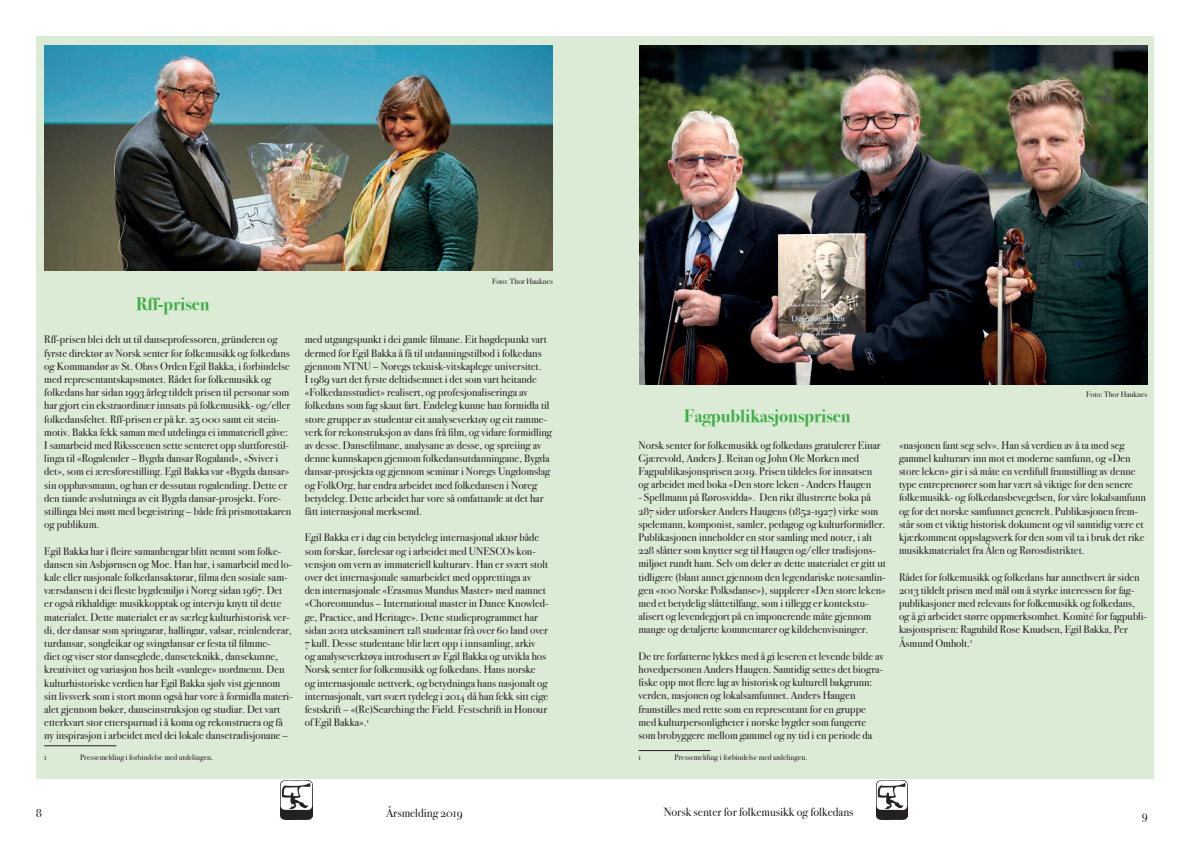
<style>
.page{position:relative;width:1191px;height:842px;background:#fff}
.page>*{position:absolute;margin:0;border:0;box-sizing:border-box;transform-origin:0 0}
.t1{font:700 18px "Bodoni Svty Two OSITCTT";color:#40ae49}
.t2{font:12px "Bodoni Svty Two OSITCTT";color:#231f20}
.t3{font:11px/13.2px "Bodoni Svty Two OSITCTT";color:#231f20}
.t4{font:8px "Bodoni Svty Two OSITCTT";color:#231f20}
</style>
<div class="page">
<div style="left:36px;top:36px;width:1118px;height:743px;background:#dcebd6"></div>
<img style="left:639px;top:45px;width:508px;height:339px">
<img style="left:876px;top:780px;width:31px;height:39px">
<img style="left:281px;top:780px;width:31px;height:39px">
<hr style="left:44px;top:745px;width:72px;height:1px;background:#231f20">
<hr style="left:638px;top:750px;width:72px;height:1px;background:#231f20">
<img style="left:45px;top:45px;width:508px;height:226px">
<h1 class="t1" style="left:136px;top:294px;width:75px">Rff-prisen</h1>
<p class="t3" style="left:44px;top:333px;width:249px">Rff-prisen blei delt ut til danseprofessoren, gründeren og fyrste direktør av Norsk senter for folkemusikk og folkedans og Kommandør av St. Olavs Orden Egil Bakka, i forbindelse med representantskapsmøtet. Rådet for folkemusikk og folkedans har sidan 1993 årleg tildelt prisen til personar som har gjort ein ekstraordinær innsats på folkemusikk- og/eller folkedansfeltet. Rff-prisen er på kr. 25 000 samt eit stein&shy;motiv. Bakka fekk saman med utdelinga ei immateriell gåve:<br>I samarbeid med Riksscenen sette senteret opp sluttforestil&shy;linga til «Rogalender – Bygda dansar Rogaland», «Sviver i det», som ei æresforestilling. Egil Bakka var «Bygda dansar» sin opphavsmann, og han er dessutan rogalending. Dette er den tiande avslutninga av eit Bygda dansar-prosjekt. Fore&shy;stillinga blei møtt med begeistring – både frå prismottakaren og publikum.</p>
<p class="t3" style="left:44px;top:544px;width:250px">Egil Bakka har i fleire samanhengar blitt nemnt som folke&shy;dansen sin Asbjørnsen og Moe. Han har, i samarbeid med lo&shy;kale eller nasjonale folkedansaktørar, filma den sosiale sam&shy;værsdansen i dei fleste bygdemiljø i Noreg sidan 1967. Det er også rikhaldige musikkopptak og intervju knytt til dette materialet. Dette materialet er av særleg kulturhistorisk ver&shy;di, der dansar som springarar, hallingar, valsar, reinlenderar, turdansar, songleikar og svingdansar er festa til filmme-<br>diet og viser stor danseglede, danseteknikk, dansekunne, kreativitet og variasjon hos heilt «vanlege» nordmenn. Den kulturhistoriske verdien har Egil Bakka sjølv vist gjennom sitt livsverk som i stort monn også har vore å formidla materi&shy;alet gjennom bøker, danseinstruksjon og studiar. Det vart etterkvart stor etterspurnad i å koma og rekonstruera og få ny inspirasjon i arbeidet med dei lokale dansetradisjonane –</p>
<p class="t4" style="left:44px;top:753px;width:4px">1</p>
<p class="t4" style="left:80px;top:753px;width:134px">Pressemelding i forbindelse med utdelingen.</p>
<p class="t4" style="left:492px;top:276px;width:63px">Foto: Thor Hauknes</p>
<p class="t3" style="left:305px;top:333px;width:249px">med utgangspunkt i dei gamle filmane. Eit høgdepunkt vart dermed for Egil Bakka å få til utdanningstilbod i folkedans gjennom NTNU – Noregs teknisk-vitskaplege universitet.<br>I 1989 vart det fyrste deltidsemnet i det som vart heitande «Folkedansstudiet» realisert, og profesjonaliseringa av folkedans som fag skaut fart. Endeleg kunne han formidla til store grupper av studentar eit analyseverktøy og eit ramme&shy;verk for rekonstruksjon av dans frå film, og vidare formidling av desse. Dansefilmane, analysane av desse, og spreiing av denne kunnskapen gjennom folkedansutdanningane, Bygda dansar-prosjekta og gjennom seminar i Noregs Ungdomslag og FolkOrg, har endra arbeidet med folkedansen i Noreg betydeleg. Dette arbeidet har vore så omfattande at det har fått internasjonal merksemd.</p>
<p class="t3" style="left:305px;top:531px;width:245px">Egil Bakka er i dag ein betydeleg internasjonal aktør både som forskar, førelesar og i arbeidet med UNESCOs kon&shy;vensjon om vern av immateriell kulturarv. Han er svært stolt over det internasjonale samarbeidet med opprettinga av den internasjonale «Erasmus Mundus Master» med namnet «Choreomundus – International master in Dance Knowled&shy;ge, Practice, and Heritage». Dette studieprogrammet har sidan 2012 uteksaminert 128 studentar frå over 60 land over 7 kull. Desse studentane blir lært opp i innsamling, arkiv og analyseverktøya introdusert av Egil Bakka og utvikla hos Norsk senter for folkemusikk og folkedans. Hans norske og internasjonale nettverk, og betydninga hans nasjonalt og internasjonalt, vart svært tydeleg i 2014 då han fekk sitt eige festskrift – «(Re)Searching the Field. Festschrift in Honour of Egil Bakka».<sup>1</sup></p>
<h1 class="t1" style="left:684px;top:405px;width:168px">Fagpublikasjonsprisen</h1>
<p class="t3" style="left:638px;top:438px;width:243px">Norsk senter for folkemusikk og folkedans gratulerer Einar Gjærevold, Anders J. Reitan og John Ole Morken med Fagpublikasjonsprisen 2019. Prisen tildeles for innsatsen og arbeidet med boka «Den store leken - Anders Haugen</p>
<p class="t3" style="left:638px;top:491px;width:249px">- Spellmann på Rørosvidda». Den rikt illustrerte boka på 287 sider utforsker Anders Haugens (1852-1927) virke som spelemann, komponist, samler, pedagog og kulturformidler.<br>Publikasjonen inneholder en stor samling med noter, i alt 228 slåtter som knytter seg til Haugen og/eller tradisjons&shy;miljøet rundt ham. Selv om deler av dette materialet er gitt ut tidligere (blant annet gjennom den legendariske notesamlin&shy;gen «100 Norske Polksdanse»), supplerer «Den store leken» med et betydelig slåttetilfang, som i tillegg er kontekstu&shy;alisert og levendegjort på en imponerende måte gjennom mange og detaljerte kommentarer og kildehenvisninger.</p>
<p class="t3" style="left:638px;top:649px;width:247px">De tre forfatterne lykkes med å gi leseren et levende bilde av hovedpersonen Anders Haugen. Samtidig settes det biogra&shy;fiske opp mot flere lag av historisk og kulturell bakgrunn: verden, nasjonen og lokalsamfunnet. Anders Haugen framstilles med rette som en representant for en gruppe med kulturpersonligheter i norske bygder som fungerte som brobyggere mellom gammel og ny tid i en periode da</p>
<p class="t4" style="left:638px;top:753px;width:4px">1</p>
<p class="t4" style="left:674px;top:753px;width:134px">Pressemelding i forbindelse med utdelingen.</p>
<p class="t4" style="left:1086px;top:390px;width:63px">Foto: Thor Hauknes</p>
<p class="t3" style="left:899px;top:438px;width:248px">«nasjonen fant seg selv». Han så verdien av å ta med seg gammel kulturarv inn mot et moderne samfunn, og «Den store leken» gir i så måte en verdifull framstilling av denne type entreprenører som har vært så viktige for den senere folkemusikk- og folkedansbevegelsen, for våre lokalsamfunn og for det norske samfunnet generelt. Publikasjonen frem&shy;står som et viktig historisk dokument og vil samtidig være et kjærkomment oppslagsverk for den som vil ta i bruk det rike musikkmaterialet fra Ålen og Rørosdistriktet.</p>
<p class="t3" style="left:899px;top:570px;width:249px">Rådet for folkemusikk og folkedans har annethvert år siden 2013 tildelt prisen med mål om å styrke interessen for fag&shy;publikasjoner med relevans for folkemusikk og folkedans, og å gi arbeidet større oppmerksomhet. Komité for fagpubli&shy;kasjonsprisen: Ragnhild Rose Knudsen, Egil Bakka, Per Åsmund Omholt.<sup>1</sup></p>
<p class="t2" style="left:36px;top:806px;width:7px">8</p>
<p class="t2" style="left:386px;top:805px;width:78px">Årsmelding 2019</p>
<p class="t2" style="left:663px;top:804px;width:191px">Norsk senter for folkemusikk og folkedans</p>
<p class="t2" style="left:1141px;top:807px;width:7px">9</p>
</div>
